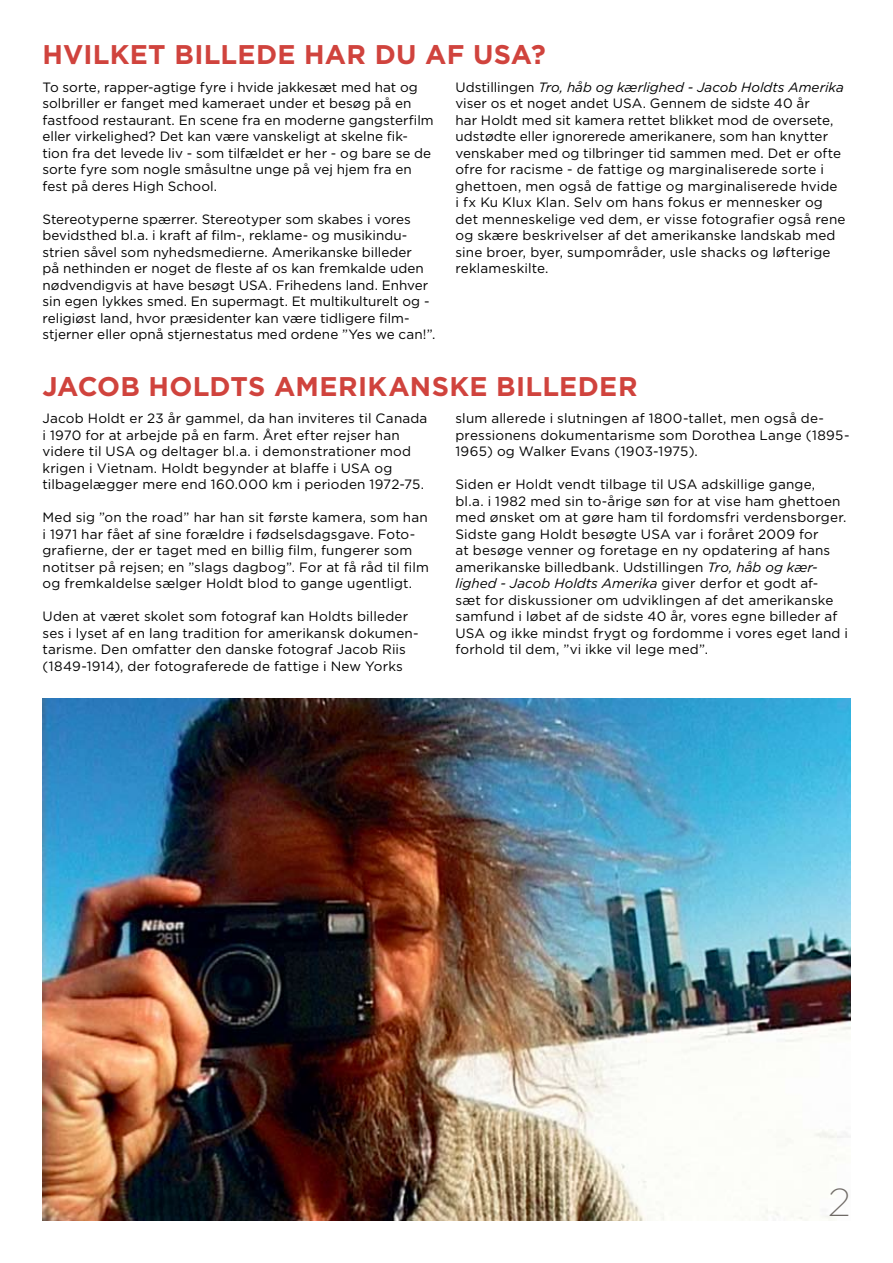
<style>
.page{position:relative;width:893px;height:1263px;background:#fff}
.page>*{position:absolute;margin:0;border:0;box-sizing:border-box;transform-origin:0 0}
.t1{font:200 39px "Gotham";color:#6f6a66}
.t2{font:700 27px "Gotham";letter-spacing:.01em;color:#d0433d}
.t3{font:13.5px/16.5px "Gotham";letter-spacing:.005em;color:#000}
.s1{font-style:italic}
</style>
<div class="page">
<img style="left:43px;top:699px;width:807px;height:521px">
<h2 class="t2" style="left:43px;top:37px;width:505px">HVILKET BILLEDE HAR DU AF USA?</h2>
<p class="t3" style="left:43px;top:78px;width:393px">To sorte, rapper-agtige fyre i hvide jakkesæt med hat og solbriller er fanget med kameraet under et besøg på en fastfood restaurant. En scene fra en moderne gangsterfilm eller virkelighed? Det kan være vanskeligt at skelne fik&shy;tion fra det levede liv - som tilfældet er her - og bare se de sorte fyre som nogle småsultne unge på vej hjem fra en fest på deres High School.</p>
<p class="t3" style="left:43px;top:210px;width:394px">Stereotyperne spærrer. Stereotyper som skabes i vores bevidsthed bl.a. i kraft af film-, reklame- og musikindu&shy;strien såvel som nyhedsmedierne. Amerikanske billeder<br>på nethinden er noget de fleste af os kan fremkalde uden nødvendigvis at have besøgt USA. Frihedens land. Enhver sin egen lykkes smed. En supermagt. Et multikulturelt og - religiøst land, hvor præsidenter kan være tidligere film&shy;stjerner eller opnå stjernestatus med ordene ”Yes we can!”.</p>
<p class="t3" style="left:455px;top:78px;width:392px">Udstillingen <span class="s1">Tro, håb og kærlighed - Jacob Holdts Amerika </span>viser os et noget andet USA. Gennem de sidste 40 år<br>har Holdt med sit kamera rettet blikket mod de oversete, udstødte eller ignorerede amerikanere, som han knytter venskaber med og tilbringer tid sammen med. Det er ofte ofre for racisme - de fattige og marginaliserede sorte i ghettoen, men også de fattige og marginaliserede hvide<br>i fx Ku Klux Klan. Selv om hans fokus er mennesker og det menneskelige ved dem, er visse fotografier også rene og skære beskrivelser af det amerikanske landskab med sine broer, byer, sumpområder, usle shacks og løfterige reklameskilte.</p>
<h2 class="t2" style="left:43px;top:368px;width:596px">JACOB HOLDTS AMERIKANSKE BILLEDER</h2>
<p class="t3" style="left:43px;top:410px;width:386px">Jacob Holdt er 23 år gammel, da han inviteres til Canada i 1970 for at arbejde på en farm. Året efter rejser han videre til USA og deltager bl.a. i demonstrationer mod krigen i Vietnam. Holdt begynder at blaffe i USA og tilbagelægger mere end 160.000 km i perioden 1972-75.</p>
<p class="t3" style="left:43px;top:509px;width:388px">Med sig ”on the road” har han sit første kamera, som han i 1971 har fået af sine forældre i fødselsdagsgave. Foto&shy;grafierne, der er taget med en billig film, fungerer som notitser på rejsen; en ”slags dagbog”. For at få råd til film og fremkaldelse sælger Holdt blod to gange ugentligt.</p>
<p class="t3" style="left:43px;top:608px;width:378px">Uden at været skolet som fotograf kan Holdts billeder ses i lyset af en lang tradition for amerikansk dokumen&shy;tarisme. Den omfatter den danske fotograf Jacob Riis (1849-1914), der fotograferede de fattige i New Yorks</p>
<p class="t3" style="left:455px;top:410px;width:395px">slum allerede i slutningen af 1800-tallet, men også de&shy;pressionens dokumentarisme som Dorothea Lange (1895-<br>1965) og Walker Evans (1903-1975).</p>
<p class="t3" style="left:455px;top:476px;width:394px">Siden er Holdt vendt tilbage til USA adskillige gange,<br>bl.a. i 1982 med sin to-årige søn for at vise ham ghettoen med ønsket om at gøre ham til fordomsfri verdensborger.<br>Sidste gang Holdt besøgte USA var i foråret 2009 for<br>at besøge venner og foretage en ny opdatering af hans amerikanske billedbank. Udstillingen <span class="s1">Tro, håb og kær&shy;lighed - Jacob Holdts Amerika</span> giver derfor et godt af-<br>sæt for diskussioner om udviklingen af det amerikanske samfund i løbet af de sidste 40 år, vores egne billeder af USA og ikke mindst frygt og fordomme i vores eget land i forhold til dem, ”vi ikke vil lege med”.</p>
<h1 class="t1" style="left:828px;top:1178px;width:24px">2</h1>
</div>
